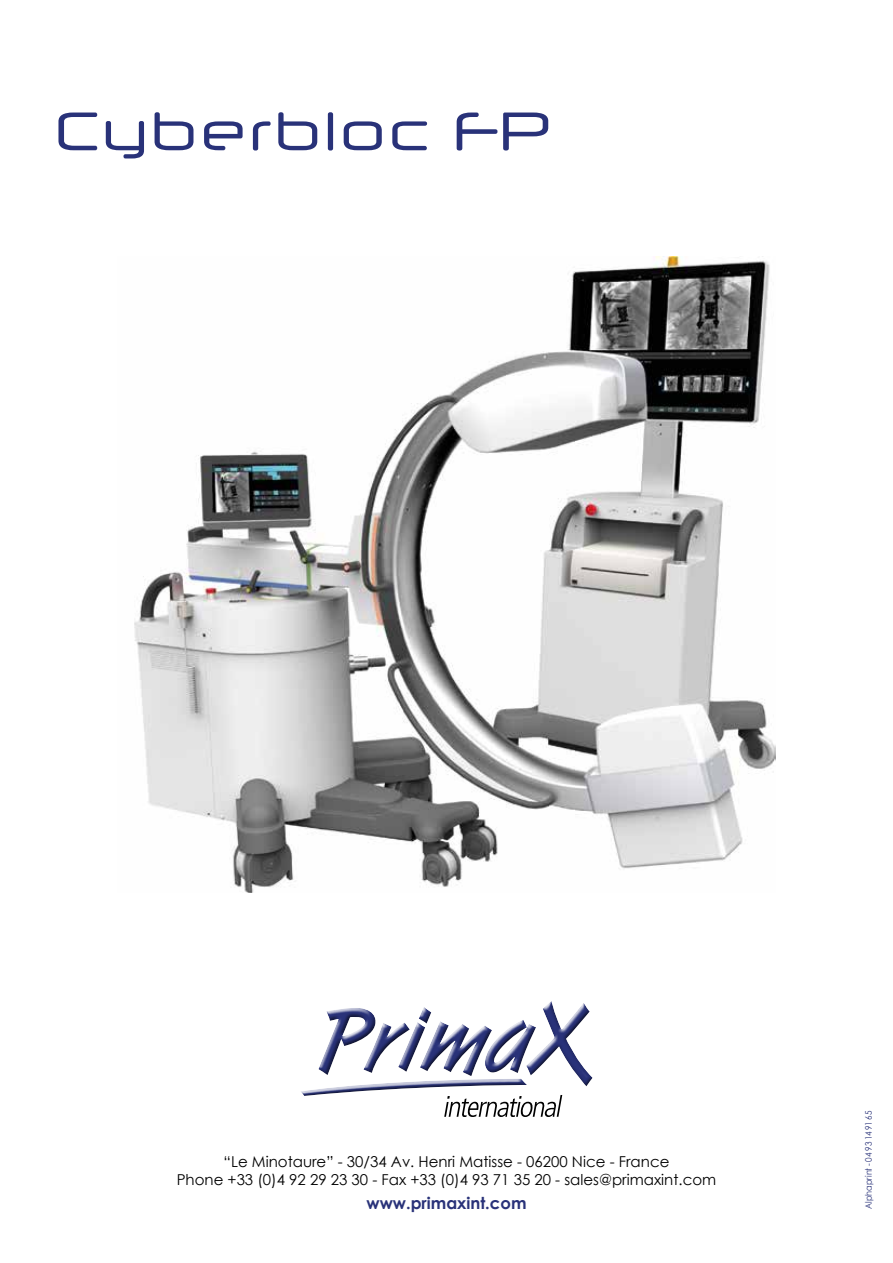
<style>
.page{position:relative;width:893px;height:1263px;background:#fff}
.page>*{position:absolute;margin:0;border:0;box-sizing:border-box;transform-origin:0 0}
.t1{font:54px "Neuropol X Free";color:#293279}
.t2{font:700 16.5px "Century Gothic";color:#293279}
.t3{font:15px/18px "Century Gothic";color:#000;text-align:center}
.t4{font:9px "Century Gothic";color:#293279;scale:.9 1}
</style>
<div class="page">
<img style="left:134px;top:257px;width:642px;height:635px">
<svg style="left:444px;top:1097px;width:118px;height:20px"></svg>
<div style="left:299px;top:999px;width:296px;height:98px;background:#000;opacity:.61"></div>
<h1 class="t1" style="left:54px;top:96px;width:498px">Cyberbloc FP</h1>
<p class="t3" style="left:177px;top:1152px;width:541px">“Le Minotaure” - 30/34 Av. Henri Matisse - 06200 Nice - France<br>Phone +33 (0)4 92 29 23 30 - Fax +33 (0)4 93 71 35 20 - sales@primaxint.com</p>
<p class="t2" style="left:366px;top:1190px;width:162px">www.primaxint.com</p>
<p class="t4" style="left:862px;top:1209px;width:111px;rotate:-90deg">Alphaprint - 04 93 14 91 65</p>
</div>
